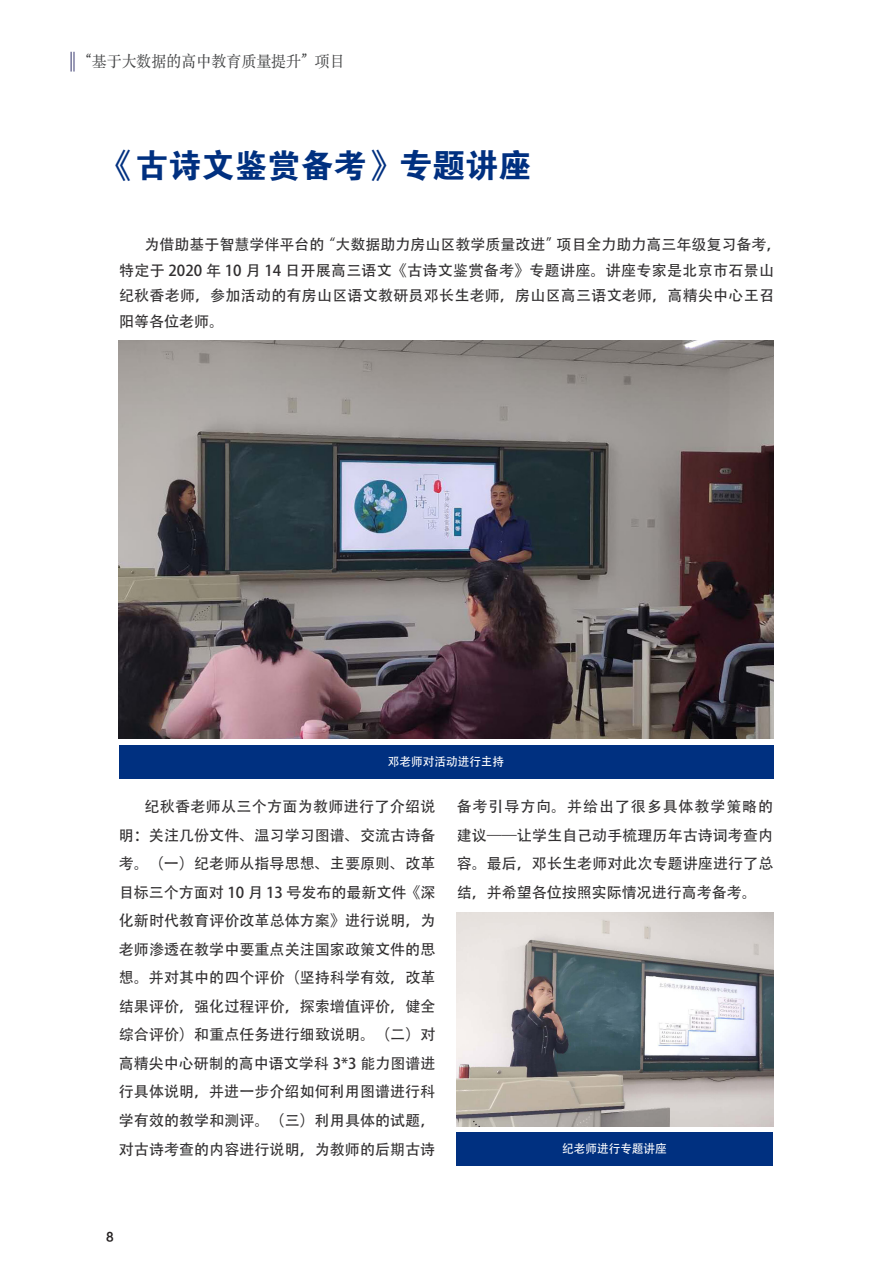
<style>
.page{position:relative;width:893px;height:1263px;background:#fff}
.page>*{position:absolute;margin:0;border:0;box-sizing:border-box;transform-origin:0 0}
._00-大标题{font:33px "FZDHTJW GB1 0";color:#003080}
.t1{font:15.75px "ST Songti SC Regular";color:#444546;scale:.95 1}
.t2{font:15px/28.5px "Adobe Heiti Std";letter-spacing:.005em;color:#312f30;text-align:justify}
._04-内文{font:12px "Adobe Heiti Std";color:#fff}
.t3{font:12px "FZLTZHK GBK1 0";color:#231f20;scale:.95 1}
</style>
<div class="page">
<svg style="left:71px;top:52px;width:4px;height:20px"></svg>
<div style="left:120px;top:745px;width:654px;height:33px;background:#003080"></div>
<div style="left:457px;top:1132px;width:316px;height:34px;background:#003080"></div>
<img style="left:456px;top:913px;width:317px;height:214px">
<img style="left:119px;top:340px;width:655px;height:398px">
<p class="t1" style="left:86px;top:52px;width:274px">“基于大数据的高中教育质量提升” 项目</p>
<p class="_00-大标题" style="left:103px;top:148px;width:431px">《古诗文鉴赏备考》专题讲座</p>
<p class="t2" style="left:119px;top:232px;width:664px;line-height:25.5px;text-align:left;text-indent:26px">为借助基于智慧学伴平台的“大数据助力房山区教学质量改进”项目全力助力高三年级复习备考，特定于 2020 年 10 月 14 日开展高三语文《古诗文鉴赏备考》专题讲座。讲座专家是北京市石景山纪秋香老师，参加活动的有房山区语文教研员邓长生老师，房山区高三语文老师，高精尖中心王召阳等各位老师。</p>
<p class="_04-内文" style="left:388px;top:755px;width:118px">邓老师对活动进行主持</p>
<p class="t2" style="left:119px;top:793px;width:318px;text-indent:26px">纪秋香老师从三个方面为教师进行了介绍说明：关注几份文件、温习学习图谱、交流古诗备考。（一）纪老师从指导思想、主要原则、改革目标三个方面对 10 月 13 号发布的最新文件《深化新时代教育评价改革总体方案》进行说明，为老师渗透在教学中要重点关注国家政策文件的思想。并对其中的四个评价（坚持科学有效，改革结果评价，强化过程评价，探索增值评价，健全综合评价）和重点任务进行细致说明。（二）对高精尖中心研制的高中语文学科 3*3 能力图谱进行具体说明，并进一步介绍如何利用图谱进行科学有效的教学和测评。（三）利用具体的试题，对古诗考查的内容进行说明，为教师的后期古诗</p>
<p class="t2" style="left:457px;top:793px;width:318px">备考引导方向。并给出了很多具体教学策略的建议——让学生自己动手梳理历年古诗词考查内容。最后，邓长生老师对此次专题讲座进行了总结，并希望各位按照实际情况进行高考备考。</p>
<p class="_04-内文" style="left:562px;top:1142px;width:106px">纪老师进行专题讲座</p>
<p class="t3" style="left:106px;top:1230px;width:10px">8</p>
</div>
